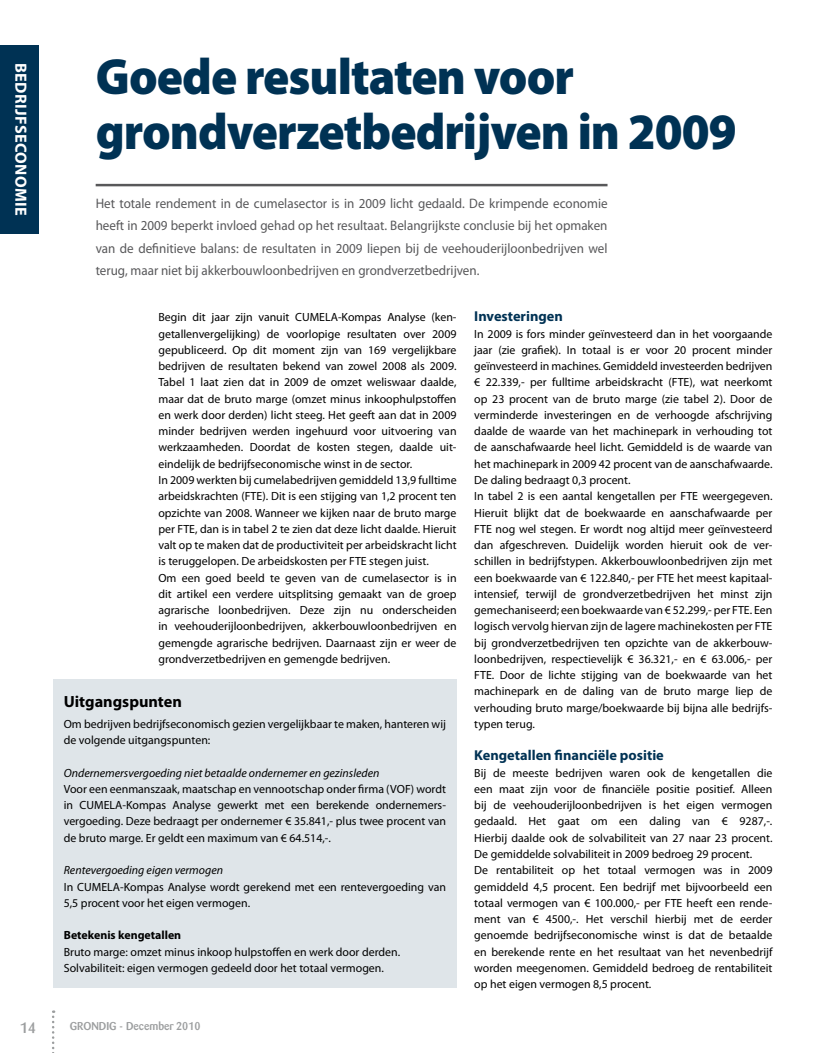
<style>
.page{position:relative;width:815px;height:1053px;background:#fff}
.page>*{position:absolute;margin:0;border:0;box-sizing:border-box;transform-origin:0 0}
.t1{font:900 51.25px/55px "Myriad Pro";letter-spacing:-.02em;color:#003254;scale:.95 1}
.t2{font:700 16.25px "Myriad Pro";letter-spacing:.02em;color:#fff}
.t3{font:700 16.25px "Myriad Pro";color:#000}
.t4{font:500 15px "Barmeno Pro";color:#9c9e9f}
.t5{font:700 14.38px "Myriad Pro";color:#003254}
.t6{font:13.75px/22.5px "Myriad Pro";color:#58585a;text-align:justify;scale:.95 1}
.t7{font:11.88px/16.2px "Myriad Pro";color:#000}
.t8{font:italic 11.88px "Myriad Pro";color:#000}
.t9{font:700 11.88px "Myriad Pro";color:#000}
.t10{font:500 11.25px "Barmeno Pro";color:#9c9e9f}
</style>
<div class="page">
<hr style="left:96px;top:184px;width:512px;height:2px;background:#58585a">
<div style="left:53px;top:679px;width:404px;height:309px;background:#dfe5e9"></div>
<svg style="left:52px;top:1010px;width:2px;height:43px"></svg>
<div style="left:0;top:45px;width:39px;height:189px;background:#003254"></div>
<h2 class="t2" style="left:32px;top:63px;width:154px;rotate:90deg">bedrijfseconomie</h2>
<h1 class="t1" style="left:96px;top:47px;width:676px">Goede resultaten voor grondverzetbedrijven in 2009</h1>
<p class="t6" style="left:96px;top:191px;width:540px">Het totale rendement in de cumelasector is in 2009 licht gedaald. De krimpende economie heeft in 2009 beperkt invloed gehad op het resultaat. Belangrijkste conclusie bij het opmaken van de definitieve balans: de resultaten in 2009 liepen bij de veehouderijloonbedrijven wel terug, maar niet bij akkerbouwloonbedrijven en grondverzetbedrijven.</p>
<p class="t7" style="left:158px;top:309px;width:300px">Begin dit jaar zijn vanuit CUMELA-Kompas Analyse (ken&shy;getallenvergelijking) de voorlopige resultaten over 2009 gepubliceerd. Op dit moment zijn van 169 vergelijkbare bedrijven de resultaten bekend van zowel 2008 als 2009.<br>Tabel 1 laat zien dat in 2009 de omzet weliswaar daalde, maar dat de bruto marge (omzet minus inkoophulpstoffen en werk door derden) licht steeg. Het geeft aan dat in 2009 minder bedrijven werden ingehuurd voor uitvoering van werkzaamheden. Doordat de kosten stegen, daalde uit&shy;eindelijk de bedrijfseconomische winst in de sector.<br>In 2009 werkten bij cumelabedrijven gemiddeld 13,9 fulltime arbeidskrachten (FTE). Dit is een stijging van 1,2 procent ten opzichte van 2008. Wanneer we kijken naar de bruto marge per FTE, dan is in tabel 2 te zien dat deze licht daalde. Hieruit valt op te maken dat de productiviteit per arbeidskracht licht is teruggelopen. De arbeidskosten per FTE stegen juist.<br>Om een goed beeld te geven van de cumelasector is in dit artikel een verdere uitsplitsing gemaakt van de groep agrarische loonbedrijven. Deze zijn nu onderscheiden in veehouderijloonbedrijven, akkerbouwloonbedrijven en gemengde agrarische bedrijven. Daarnaast zijn er weer de grondverzetbedrijven en gemengde bedrijven.</p>
<p class="t5" style="left:474px;top:307px;width:90px">Investeringen</p>
<p class="t7" style="left:474px;top:325px;width:300px">In 2009 is fors minder geïnvesteerd dan in het voorgaande jaar (zie grafiek). In totaal is er voor 20 procent minder geïnvesteerd in machines. Gemiddeld investeerden bedrijven € 22.339,- per fulltime arbeidskracht (FTE), wat neerkomt op 23 procent van de bruto marge (zie tabel 2). Door de verminderde investeringen en de verhoogde afschrijving daalde de waarde van het machinepark in verhouding tot de aanschafwaarde heel licht. Gemiddeld is de waarde van het machinepark in 2009 42 procent van de aanschafwaarde.<br>De daling bedraagt 0,3 procent.<br>In tabel 2 is een aantal kengetallen per FTE weergegeven.<br>Hieruit blijkt dat de boekwaarde en aanschafwaarde per FTE nog wel stegen. Er wordt nog altijd meer geïnvesteerd dan afgeschreven. Duidelijk worden hieruit ook de ver&shy;schillen in bedrijfstypen. Akkerbouwloonbedrijven zijn met een boekwaarde van € 122.840,- per FTE het meest kapitaal&shy;intensief, terwijl de grondverzetbedrijven het minst zijn gemechaniseerd; een boekwaarde van € 52.299,- per FTE. Een logisch vervolg hiervan zijn de lagere machinekosten per FTE bij grondverzetbedrijven ten opzichte van de akkerbouw&shy;loonbedrijven, respectievelijk € 36.321,- en € 63.006,- per FTE. Door de lichte stijging van de boekwaarde van het machinepark en de daling van de bruto marge liep de verhouding bruto marge/boekwaarde bij bijna alle bedrijfs&shy;typen terug.</p>
<p class="t5" style="left:474px;top:746px;width:191px">Kengetallen financiële positie</p>
<p class="t7" style="left:474px;top:764px;width:300px">Bij de meeste bedrijven waren ook de kengetallen die een maat zijn voor de financiële positie positief. Alleen bij de veehouderijloonbedrijven is het eigen vermogen gedaald. Het gaat om een daling van € 9287,-.<br>Hierbij daalde ook de solvabiliteit van 27 naar 23 procent.<br>De gemiddelde solvabiliteit in 2009 bedroeg 29 procent.<br>De rentabiliteit op het totaal vermogen was in 2009 gemiddeld 4,5 procent. Een bedrijf met bijvoorbeeld een totaal vermogen van € 100.000,- per FTE heeft een rende&shy;ment van € 4500,-. Het verschil hierbij met de eerder genoemde bedrijfseconomische winst is dat de betaalde en berekende rente en het resultaat van het nevenbedrijf worden meegenomen. Gemiddeld bedroeg de rentabiliteit op het eigen vermogen 8,5 procent.</p>
<h2 class="t3" style="left:64px;top:690px;width:120px">Uitgangspunten</h2>
<p class="t7" style="left:64px;top:715px;width:384px">Om bedrijven bedrijfseconomisch gezien vergelijkbaar te maken, hanteren wij de volgende uitgangspunten:</p>
<p class="t8" style="left:64px;top:765px;width:317px">Ondernemersvergoeding niet betaalde ondernemer en gezinsleden</p>
<p class="t7" style="left:64px;top:780px;width:384px;text-align:justify">Voor een eenmanszaak, maatschap en vennootschap onder firma (VOF) wordt in CUMELA-Kompas Analyse gewerkt met een berekende ondernemers&shy;vergoeding. Deze bedraagt per ondernemer € 35.841,- plus twee procent van de bruto marge. Er geldt een maximum van € 64.514,-.</p>
<p class="t8" style="left:64px;top:862px;width:161px">Rentevergoeding eigen vermogen</p>
<p class="t7" style="left:64px;top:878px;width:384px">In CUMELA-Kompas Analyse wordt gerekend met een rentevergoeding van<br>5,5 procent voor het eigen vermogen.</p>
<p class="t9" style="left:64px;top:927px;width:119px">Betekenis kengetallen</p>
<p class="t7" style="left:64px;top:943px;width:338px">Bruto marge: omzet minus inkoop hulpstoffen en werk door derden.<br>Solvabiliteit: eigen vermogen gedeeld door het totaal vermogen.</p>
<p class="t4" style="left:20px;top:1017px;width:18px">14</p>
<p class="t10" style="left:70px;top:1018px;width:132px">GRONDIG - December 2010</p>
</div>
